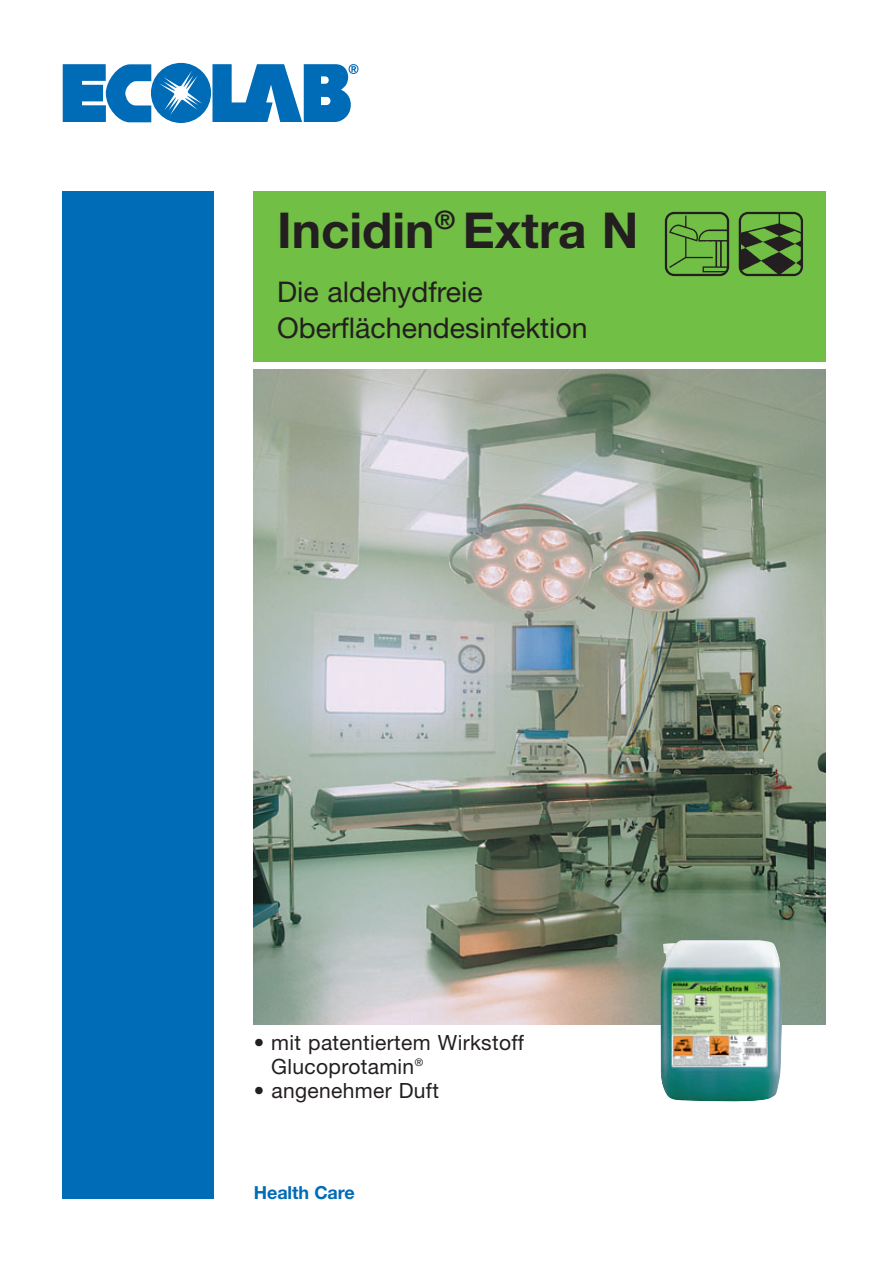
<style>
.page{position:relative;width:893px;height:1263px;background:#fff}
.page>*{position:absolute;margin:0;border:0;box-sizing:border-box;transform-origin:0 0}
.t1{font:700 49.5px "Helvetica Neue";color:#231f20}
.t2{font:28.5px/36px "Helvetica Neue";color:#231f20}
.t3{font:21px/24px "Helvetica Neue";letter-spacing:.015em;color:#231f20}
.t4{font:700 18px "Helvetica Neue";letter-spacing:-.005em;color:#006bb6}
</style>
<div class="page">
<div style="left:254px;top:191px;width:572px;height:170px;background:#71bf44"></div>
<div style="left:62px;top:191px;width:151px;height:1008px;background:#006bb6"></div>
<img style="left:254px;top:370px;width:572px;height:655px">
<svg style="left:63px;top:63px;width:295px;height:60px"></svg>
<svg style="left:738px;top:212px;width:65px;height:64px"></svg>
<svg style="left:664px;top:212px;width:65px;height:64px"></svg>
<img style="left:660px;top:940px;width:122px;height:162px">
<h1 class="t1" style="left:277px;top:213px;width:363px">Incidin<sup>®</sup> Extra N</h1>
<h2 class="t2" style="left:277px;top:277px;width:312px">Die aldehydfreie<br>Oberflächendesinfektion</h2>
<p class="t3" style="left:271px;top:1032px;width:254px;text-indent:-17px">• mit patentiertem Wirkstoff<br>Glucoprotamin<sup>®</sup></p>
<p class="t3" style="left:254px;top:1080px;width:187px">• angenehmer Duft</p>
<p class="t4" style="left:254px;top:1186px;width:102px">Health Care</p>
</div>
